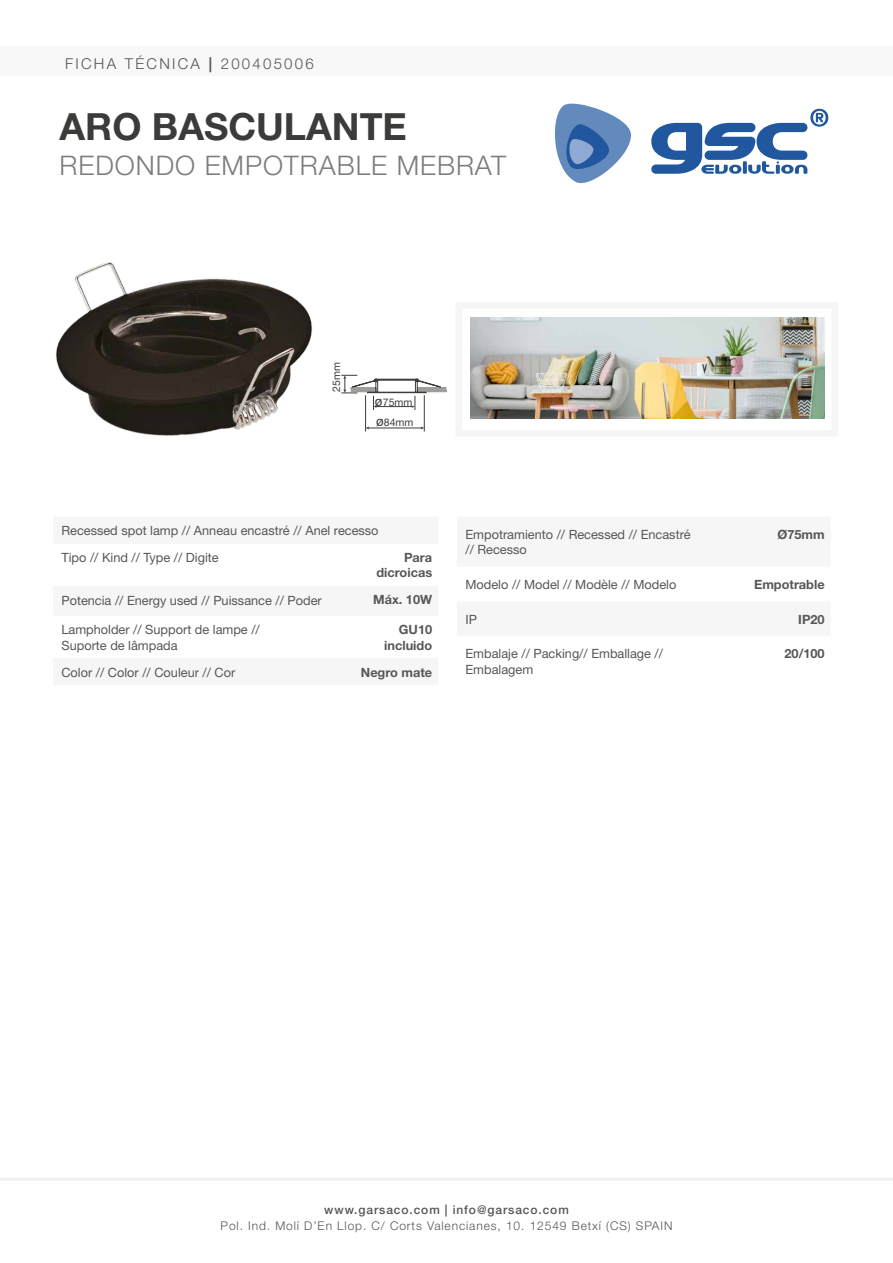
<style>
.page{position:relative;width:893px;height:1263px;background:#fff}
.page>*{position:absolute;margin:0;border:0;box-sizing:border-box;transform-origin:0 0}
.t1{font:700 37.5px "Helvetica Neue";color:#3b3b3a}
.t2{font:300 27px "Helvetica Neue";letter-spacing:.035em;color:#7c7c7b}
.t3{font:300 15px "Helvetica Neue";letter-spacing:.15em;color:#565555}
.t4{font:12.75px/15.3px "Helvetica Neue";color:#575756}
.t5{font:700 12.75px/15.3px "Helvetica Neue";color:#575756;text-align:right}
.t6{font:300 12px "Helvetica Neue";letter-spacing:.075em;color:#565555}
.t7{font:500 12px "Helvetica Neue";letter-spacing:.075em;color:#565555}
.t8{font:10.5px/20.2px "Helvetica Neue";color:#3c3c3b}
.s1{font-weight:700}
.s2{font-family:"Arial";font-size:13.5px}
</style>
<div class="page">
<svg style="left:651px;top:109px;width:177px;height:65px"></svg>
<svg style="left:554px;top:103px;width:77px;height:81px"></svg>
<hr style="left:0;top:1178px;width:893px;height:3px;background:#f0f0f0">
<div style="left:0;top:47px;width:893px;height:29px;background:#f8f8f8"></div>
<img style="left:56px;top:262px;width:257px;height:174px">
<img style="left:470px;top:318px;width:355px;height:101px">
<hr style="left:365px;top:395px;width:1px;height:36px;background:#3c3c3b">
<hr style="left:424px;top:395px;width:1px;height:36px;background:#3c3c3b">
<hr style="left:368px;top:428px;width:54px;height:1px;background:#3c3c3b">
<svg style="left:341px;top:375px;width:106px;height:35px"></svg>
<p class="t3" style="left:65px;top:54px;width:250px">FICHA TÉCNICA <span class="s1">|</span> 200405006</p>
<h1 class="t1" style="left:60px;top:104px;width:349px">ARO BASCULANTE</h1>
<h2 class="t2" style="left:60px;top:149px;width:448px">REDONDO EMPOTRABLE MEBRAT</h2>
<p class="t8" style="left:326px;top:392px;width:31px;rotate:-90deg">25mm</p>
<p class="t8" style="left:375px;top:392px;width:40px"><span class="s2">ø</span>75mm <span class="s2">ø</span>84mm</p>
<p class="t4" style="left:61px;top:517px;width:319px;line-height:27px">Recessed spot lamp // Anneau encastré // Anel recesso<br>Tipo // Kind // Type // Digite</p>
<p class="t5" style="left:376px;top:550px;width:57px">Para dicroicas</p>
<p class="t4" style="left:61px;top:592px;width:262px">Potencia // Energy used // Puissance // Poder</p>
<p class="t5" style="left:373px;top:592px;width:61px">Máx. 10W</p>
<p class="t4" style="left:61px;top:622px;width:200px">Lampholder // Support de lampe //<br>Suporte de lâmpada</p>
<p class="t5" style="left:384px;top:622px;width:49px">GU10 incluido</p>
<p class="t4" style="left:61px;top:664px;width:175px">Color // Color // Couleur // Cor</p>
<p class="t5" style="left:361px;top:664px;width:73px">Negro mate</p>
<p class="t4" style="left:465px;top:527px;width:227px">Empotramiento // Recessed // Encastré // Recesso</p>
<p class="t5" style="left:777px;top:526px;width:49px">Ø75mm</p>
<p class="t4" style="left:465px;top:577px;width:212px">Modelo // Model // Modèle // Modelo</p>
<p class="t5" style="left:754px;top:576px;width:72px">Empotrable</p>
<p class="t4" style="left:465px;top:611px;width:13px">IP</p>
<p class="t5" style="left:798px;top:611px;width:28px">IP20</p>
<p class="t4" style="left:465px;top:646px;width:199px">Embalaje // Packing// Emballage //<br>Embalagem</p>
<p class="t5" style="left:784px;top:646px;width:42px">20/100</p>
<p class="t7" style="left:324px;top:1202px;width:246px">www.garsaco.com | info@garsaco.com</p>
<p class="t6" style="left:221px;top:1219px;width:453px">Pol. Ind. Molí D’En Llop. C/ Corts Valencianes, 10. 12549 Betxí (CS) SPAIN</p>
</div>
